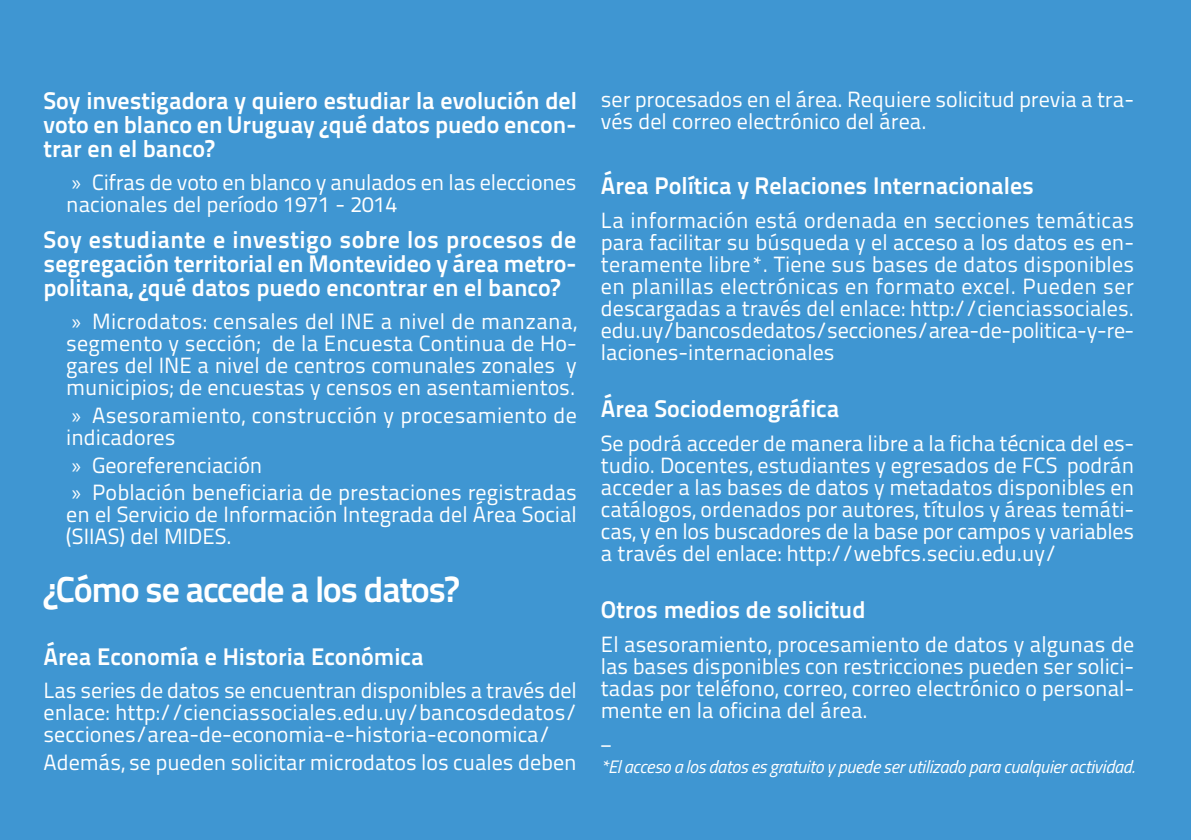
<style>
.page{position:relative;width:1191px;height:840px;background:#fff}
.page>*{position:absolute;margin:0;border:0;box-sizing:border-box;transform-origin:0 0}
.Estilo_de_párrafo_2{font:36px "Titillium Text 25 L 800 wt";letter-spacing:-.04em;color:#fff}
.Estilo_de_párrafo_2-2{font:24px/24px "Titillium Text 25 L 800 wt";color:#fff;text-align:justify}
.Estilo_de_párrafo_1{font:22px/22px "Titillium Text 25 L 400 wt";color:#fff;text-align:justify}
.Estilo_de_párrafo_1-2{font:22px/22px "Titillium Text 25 L 400 wt";letter-spacing:.02em;color:#fff}
.Estilo_de_párrafo_4{font:italic 18px "Titillium";letter-spacing:-.015em;color:#fff}
.s1{font-family:"Myriad Pro"}
</style>
<div class="page">
<div style="left:0;top:0;width:1191px;height:839px;background:#3f96d2"></div>
<p class="Estilo_de_párrafo_2-2" style="left:43px;top:87px;width:535px">Soy investigadora y quiero estudiar la evolución del voto en blanco en Uruguay ¿qué datos puedo encon&shy;trar en el banco?</p>
<p class="Estilo_de_párrafo_1" style="left:66px;top:170px;width:512px"><span class="s1">»</span> Cifras de voto en blanco y anulados en las elecciones nacionales del período 1971 - 2014</p>
<p class="Estilo_de_párrafo_2-2" style="left:43px;top:226px;width:535px">Soy estudiante e investigo sobre los procesos de segregación territorial en Montevideo y área metro&shy;politana, ¿qué datos puedo encontrar en el banco?</p>
<p class="Estilo_de_párrafo_1" style="left:66px;top:309px;width:512px"><span class="s1">»</span> Microdatos: censales del INE a nivel de manzana, segmento y sección; de la Encuesta Continua de Ho&shy;gares del INE a nivel de centros comunales zonales y municipios; de encuestas y censos en asentamientos.</p>
<p class="Estilo_de_párrafo_1-2" style="left:66px;top:403px;width:512px"><span class="s1">»</span> Asesoramiento, construcción y procesamiento de indicadores</p>
<p class="Estilo_de_párrafo_1" style="left:72px;top:452px;width:192px"><span class="s1">»</span> Georeferenciación</p>
<p class="Estilo_de_párrafo_1" style="left:66px;top:480px;width:512px"><span class="s1">»</span> Población beneficiaria de prestaciones registradas en el Servicio de Información Integrada del Área Social (SIIAS) del MIDES.</p>
<p class="Estilo_de_párrafo_2" style="left:43px;top:561px;width:417px">¿Cómo se accede a los datos?</p>
<p class="Estilo_de_párrafo_2-2" style="left:43px;top:642px;width:381px">Área Economía e Historia Económica</p>
<p class="Estilo_de_párrafo_1" style="left:43px;top:678px;width:535px">Las series de datos se encuentran disponibles a través del enlace: http://cienciassociales.edu.uy/bancosdedatos/ secciones/area-de-economia-e-historia-economica/</p>
<p class="Estilo_de_párrafo_1" style="left:43px;top:749px;width:534px">Además, se pueden solicitar microdatos los cuales deben</p>
<p class="Estilo_de_párrafo_1" style="left:601px;top:87px;width:535px">ser procesados en el área. Requiere solicitud previa a tra&shy;vés del correo electrónico del área.</p>
<p class="Estilo_de_párrafo_2-2" style="left:601px;top:172px;width:435px">Área Política y Relaciones Internacionales</p>
<p class="Estilo_de_párrafo_1" style="left:601px;top:208px;width:535px">La información está ordenada en secciones temáticas para facilitar su búsqueda y el acceso a los datos es en&shy;teramente libre*. Tiene sus bases de datos disponibles en planillas electrónicas en formato excel. Pueden ser descargadas a través del enlace: http://cienciassociales. edu.uy/bancosdedatos/secciones/area-de-politica-y-re&shy;laciones-internacionales</p>
<p class="Estilo_de_párrafo_2-2" style="left:601px;top:395px;width:240px">Área Sociodemográfica</p>
<p class="Estilo_de_párrafo_1" style="left:601px;top:430px;width:535px">Se podrá acceder de manera libre a la ficha técnica del es&shy;tudio. Docentes, estudiantes y egresados de FCS podrán acceder a las bases de datos y metadatos disponibles en catálogos, ordenados por autores, títulos y áreas temáti&shy;cas, y en los buscadores de la base por campos y variables a través del enlace: http://webfcs.seciu.edu.uy/</p>
<p class="Estilo_de_párrafo_2-2" style="left:601px;top:596px;width:266px">Otros medios de solicitud</p>
<p class="Estilo_de_párrafo_1" style="left:601px;top:631px;width:535px">El asesoramiento, procesamiento de datos y algunas de las bases disponibles con restricciones pueden ser solici&shy;tadas por teléfono, correo, correo electrónico o personal&shy;mente en la oficina del área.</p>
<p class="Estilo_de_párrafo_1" style="left:601px;top:725px;width:13px">_</p>
<p class="Estilo_de_párrafo_4" style="left:601px;top:753px;width:535px">*El acceso a los datos es gratuito y puede ser utilizado para cualquier actividad.</p>
</div>
